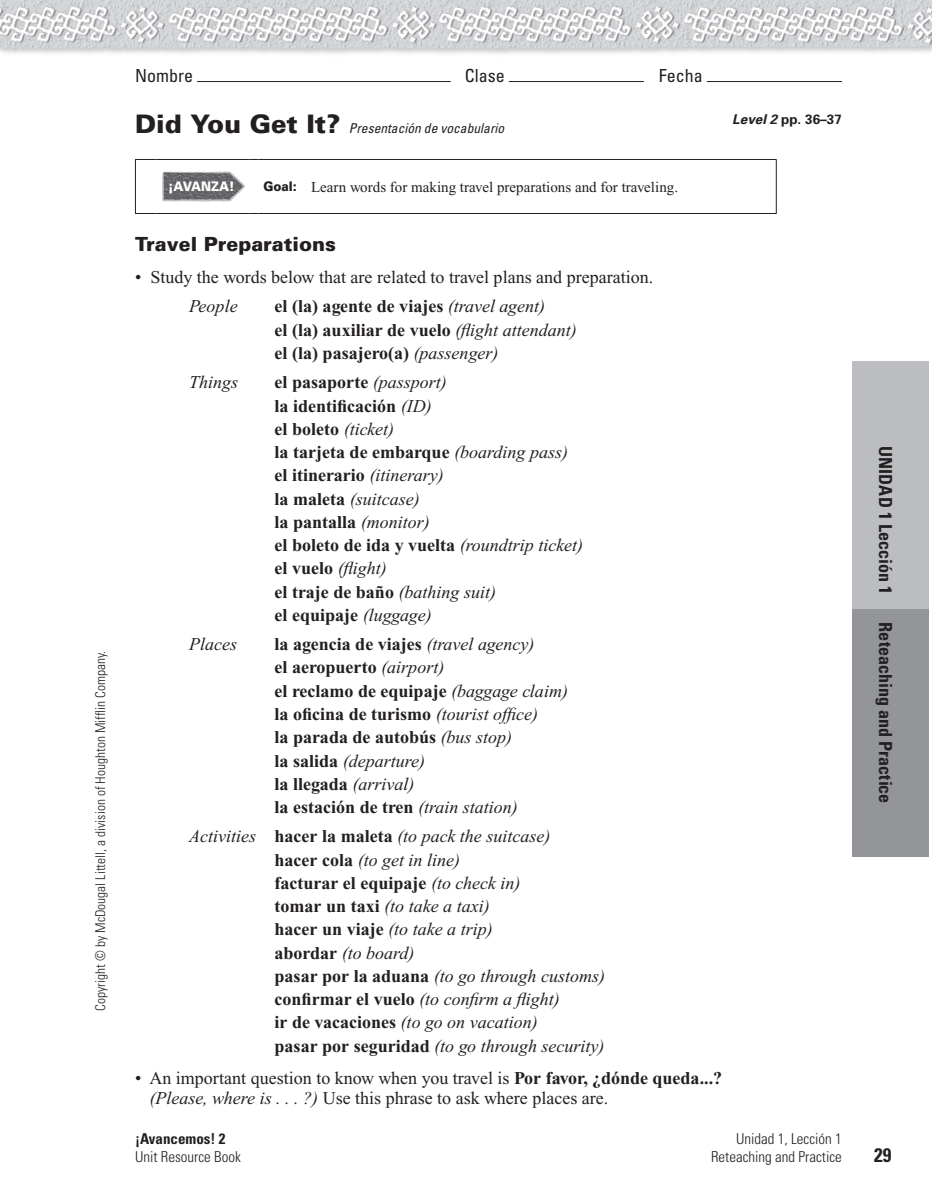
<style>
.page{position:relative;width:932px;height:1186px;background:#fff}
.page>*{position:absolute;margin:0;border:0;box-sizing:border-box;transform-origin:0 0}
.t1{font:900 19.5px "Univers";color:#231f20}
.t2{font:700 condensed 19.5px "Univers";color:#231f20}
.t3{font:700 18px/23.2px "Times";color:#231f20}
.t4{font:italic 18px/23.2px "Times";color:#231f20}
.t5{font:18px/20.2px "Times";color:#231f20}
.t6{font:700 condensed 18px "Univers";color:#231f20}
.t7{font:condensed 18px "Univers";color:#231f20}
.t8{font:15px "Times";color:#231f20}
.t9{font:300 condensed 15px/18px "Univers";color:#231f20;text-align:right}
.t10{font:700 condensed 15px "Univers";color:#231f20}
.t11{font:300 condensed 13.5px "Univers";color:#231f20}
.t12{font:italic condensed 13.5px "Univers";color:#231f20}
.t13{font:700 13.5px "Univers";color:#231f20}
.t14{font:900 13.2px "Univers";color:#fff;scale:.91 1}
.s1{font-weight:900;font-style:normal;font-stretch:normal;font-size:25.5px}
.s2{font-style:italic}
.s3{font-family:"Univers";font-weight:900;font-size:13.2px}
.s4{font-weight:400;font-style:italic}
.s5{font-weight:700;font-style:normal}
.s6{font-weight:700}
</style>
<div class="page">
<hr style="left:197px;top:81px;width:253px;height:1px;background:#231f20">
<hr style="left:509px;top:81px;width:135px;height:1px;background:#231f20">
<hr style="left:707px;top:81px;width:135px;height:1px;background:#231f20">
<img style="left:14px;top:49px;width:5px;height:6px">
<img style="left:0;top:0;width:932px;height:49px">
<svg style="left:135px;top:159px;width:21px;height:1px"></svg>
<hr style="left:135px;top:160px;width:1px;height:53px;background:#231f20">
<hr style="left:156px;top:159px;width:93px;height:1px;background:#231f20">
<hr style="left:258px;top:159px;width:44px;height:1px;background:#231f20">
<hr style="left:311px;top:159px;width:465px;height:1px;background:#231f20">
<hr style="left:776px;top:160px;width:1px;height:53px;background:#231f20">
<svg style="left:135px;top:213px;width:21px;height:1px"></svg>
<hr style="left:156px;top:213px;width:93px;height:1px;background:#231f20">
<hr style="left:258px;top:213px;width:44px;height:1px;background:#231f20">
<hr style="left:311px;top:213px;width:465px;height:1px;background:#231f20">
<svg style="left:162px;top:171px;width:83px;height:31px;background:#848587"></svg>
<div style="left:852px;top:607px;width:76px;height:249px;background:#939598"></div>
<div style="left:852px;top:361px;width:76px;height:248px;background:#bcbdc0"></div>
<p class="t11" style="left:92px;top:1010px;width:361px;rotate:-90deg">Copyright © by McDougal Littell, a division of Houghton Mifflin Company.</p>
<p class="t7" style="left:135px;top:64px;width:59px">Nombre</p>
<p class="t7" style="left:465px;top:64px;width:41px">Clase</p>
<p class="t7" style="left:659px;top:64px;width:45px">Fecha</p>
<p class="t12" style="left:135px;top:119px;width:370px"><span class="s1">Did You Get It?</span> Presentación de vocabulario</p>
<p class="t13" style="left:732px;top:111px;width:111px"><span class="s2">Level 2</span> pp. 36–37</p>
<p class="t14" style="left:168px;top:178px;width:74px">¡AVANZA!</p>
<p class="t8" style="left:263px;top:179px;width:416px"><span class="s3">Goal:</span> Learn words for making travel preparations and for traveling.</p>
<p class="t1" style="left:135px;top:232px;width:202px">Travel Preparations</p>
<p class="t5" style="left:135px;top:267px;width:519px">• Study the words below that are related to travel plans and preparation.</p>
<p class="t4" style="left:189px;top:295px;width:50px">People</p>
<p class="t3" style="left:274px;top:295px;width:304px">el (la) agente de viajes <span class="s4">(travel agent)<br></span>el (la) auxiliar de vuelo <span class="s4">(flight attendant) </span>el (la) pasajero(a) <span class="s4">(passenger)</span></p>
<p class="t4" style="left:189px;top:371px;width:51px">Things</p>
<p class="t3" style="left:274px;top:370px;width:310px">el pasaporte <span class="s4">(passport)<br></span>la identificación <span class="s4">(ID)<br></span>el boleto <span class="s4">(ticket)<br></span>la tarjeta de embarque <span class="s4">(boarding pass) </span>el itinerario <span class="s4">(itinerary)<br></span>la maleta <span class="s4">(suitcase)<br></span>la pantalla <span class="s4">(monitor)<br></span>el boleto de ida y vuelta <span class="s4">(roundtrip ticket) </span>el vuelo <span class="s4">(flight)<br></span>el traje de baño <span class="s4">(bathing suit)<br></span>el equipaje <span class="s4">(luggage)</span></p>
<p class="t4" style="left:189px;top:632px;width:49px">Places</p>
<p class="t3" style="left:274px;top:632px;width:295px">la agencia de viajes <span class="s4">(travel agency)<br></span>el aeropuerto <span class="s4">(airport)<br></span>el reclamo de equipaje <span class="s4">(baggage claim) </span>la oficina de turismo <span class="s4">(tourist office)<br></span>la parada de autobús <span class="s4">(bus stop)<br></span>la salida <span class="s4">(departure)<br></span>la llegada <span class="s4">(arrival)<br></span>la estación de tren <span class="s4">(train station)</span></p>
<p class="t4" style="left:274px;top:824px;width:332px;text-indent:-86px">Activities <span class="s5">hacer la maleta</span> (to pack the suitcase)<br><span class="s5">hacer cola</span> (to get in line)<br><span class="s5">facturar el equipaje</span> (to check in)<br><span class="s5">tomar un taxi</span> (to take a taxi)<br><span class="s5">hacer un viaje</span> (to take a trip)<br><span class="s5">abordar</span> (to board)<br><span class="s5">pasar por la aduana</span> (to go through customs) <span class="s5">confirmar el vuelo</span> (to confirm a flight)<br><span class="s5">ir de vacaciones</span> (to go on vacation)<br><span class="s5">pasar por seguridad</span> (to go through security)</p>
<p class="t5" style="left:149px;top:1067px;width:574px;text-indent:-14px">• An important question to know when you travel is <span class="s6">Por favor, ¿dónde queda...? </span><span class="s2">(Please, where is . . . ?)</span> Use this phrase to ask where places are.</p>
<p class="t10" style="left:135px;top:1128px;width:92px">¡Avancemos! 2</p>
<p class="t9" style="left:135px;top:1147px;width:107px">Unit Resource Book</p>
<p class="t9" style="left:711px;top:1129px;width:132px">Unidad 1, Lección 1<br>Reteaching and Practice</p>
<p class="t6" style="left:896px;top:446px;width:149px;rotate:90deg">UNIDAD 1 Lección 1</p>
<p class="t6" style="left:896px;top:622px;width:182px;rotate:90deg">Reteaching and Practice</p>
<p class="t2" style="left:874px;top:1142px;width:19px">29</p>
</div>
